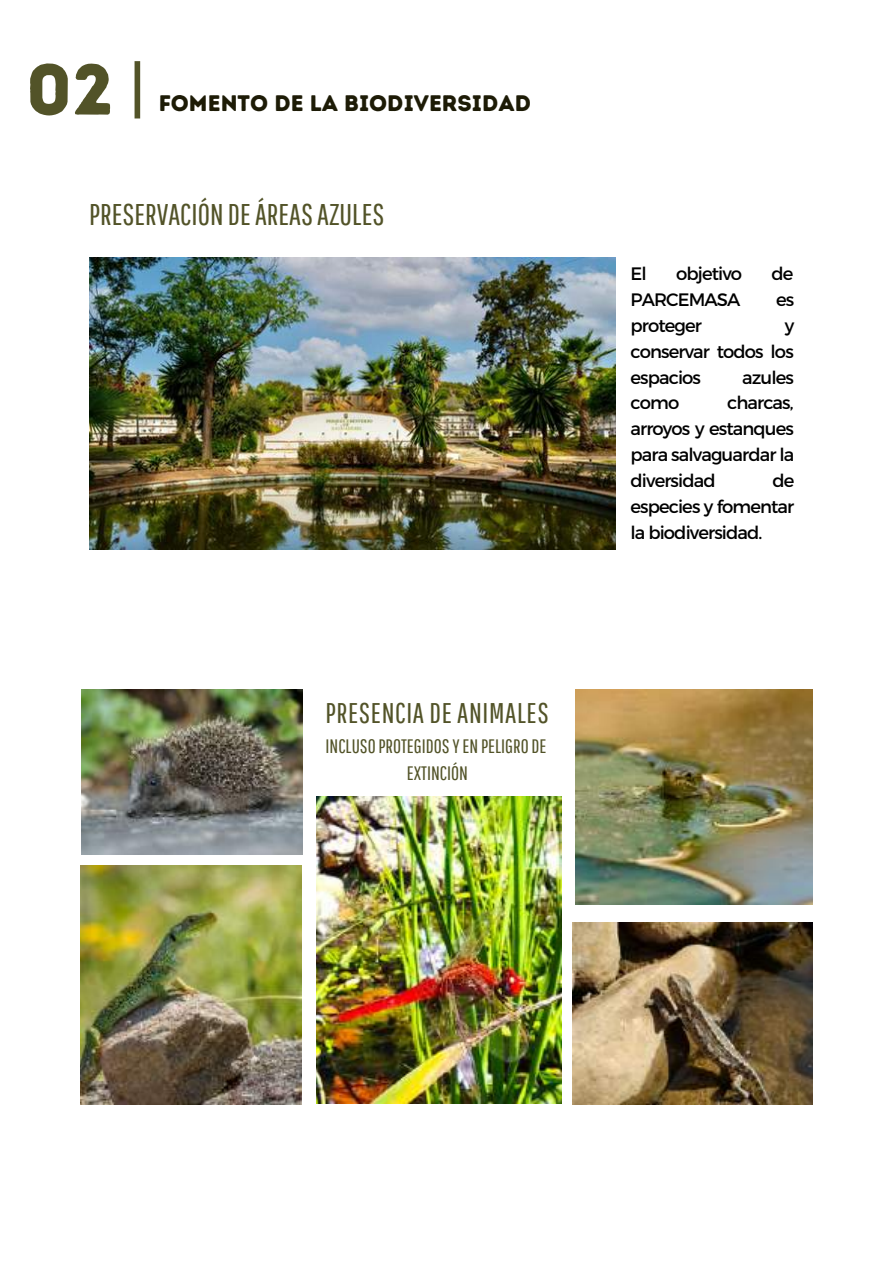
<style>
.page{position:relative;width:893px;height:1264px;background:#fff}
.page>*{position:absolute;margin:0;border:0;box-sizing:border-box;transform-origin:0 0}
.t1{font:72px "Intro Rust Base";color:#525328}
.t2{font:30px "Pathway Gothic One";color:#525328}
.t3{font:28.5px "Pathway Gothic One";letter-spacing:.02em;color:#525328}
.t4{font:22.5px "Intro Rust Base";color:#1d1b06}
.t5{font:19.5px/27px "Pathway Gothic One";color:#525328;text-align:center}
.t6{font:18px/25.8px "Montserrat";letter-spacing:-.05em;color:#000;text-align:justify}
</style>
<div class="page">
<div style="left:134px;top:61px;width:6px;height:57px;background:#525328"></div>
<img style="left:316px;top:796px;width:245px;height:307px">
<img style="left:572px;top:922px;width:240px;height:182px">
<img style="left:575px;top:689px;width:237px;height:215px">
<img style="left:89px;top:258px;width:526px;height:291px">
<img style="left:81px;top:689px;width:221px;height:165px">
<img style="left:80px;top:865px;width:221px;height:239px">
<h1 class="t1" style="left:26px;top:46px;width:89px">02</h1>
<p class="t4" style="left:159px;top:89px;width:374px">FOMENTO DE LA BIODIVERSIDAD</p>
<h2 class="t2" style="left:89px;top:196px;width:296px">PRESERVACIÓN DEÁREASAZULES</h2>
<h3 class="t3" style="left:325px;top:695px;width:225px">PRESENCIA DE ANIMALES</h3>
<p class="t5" style="left:325px;top:732px;width:222px">INCLUSO PROTEGIDOSYEN PELIGRO DE<br>EXTINCIÓN</p>
<p class="t6" style="left:630px;top:260px;width:18px">El</p>
<p class="t6" style="left:676px;top:260px;width:68px">objetivo</p>
<p class="t6" style="left:771px;top:260px;width:23px">de</p>
<p class="t6" style="left:630px;top:286px;width:111px">PARCEMASA</p>
<p class="t6" style="left:776px;top:286px;width:20px">es</p>
<p class="t6" style="left:630px;top:312px;width:73px">proteger</p>
<p class="t6" style="left:630px;top:312px;width:165px;text-indent:154px">y conservar todos los espacios</p>
<p class="t6" style="left:742px;top:363px;width:53px">azules</p>
<p class="t6" style="left:630px;top:389px;width:165px;text-indent:97px">charcas, arroyos y estanques para salvaguardar la diversidad</p>
<p class="t6" style="left:630px;top:389px;width:50px">como</p>
<p class="t6" style="left:630px;top:467px;width:165px;text-indent:142px">de especies y fomentar la biodiversidad.</p>
</div>
